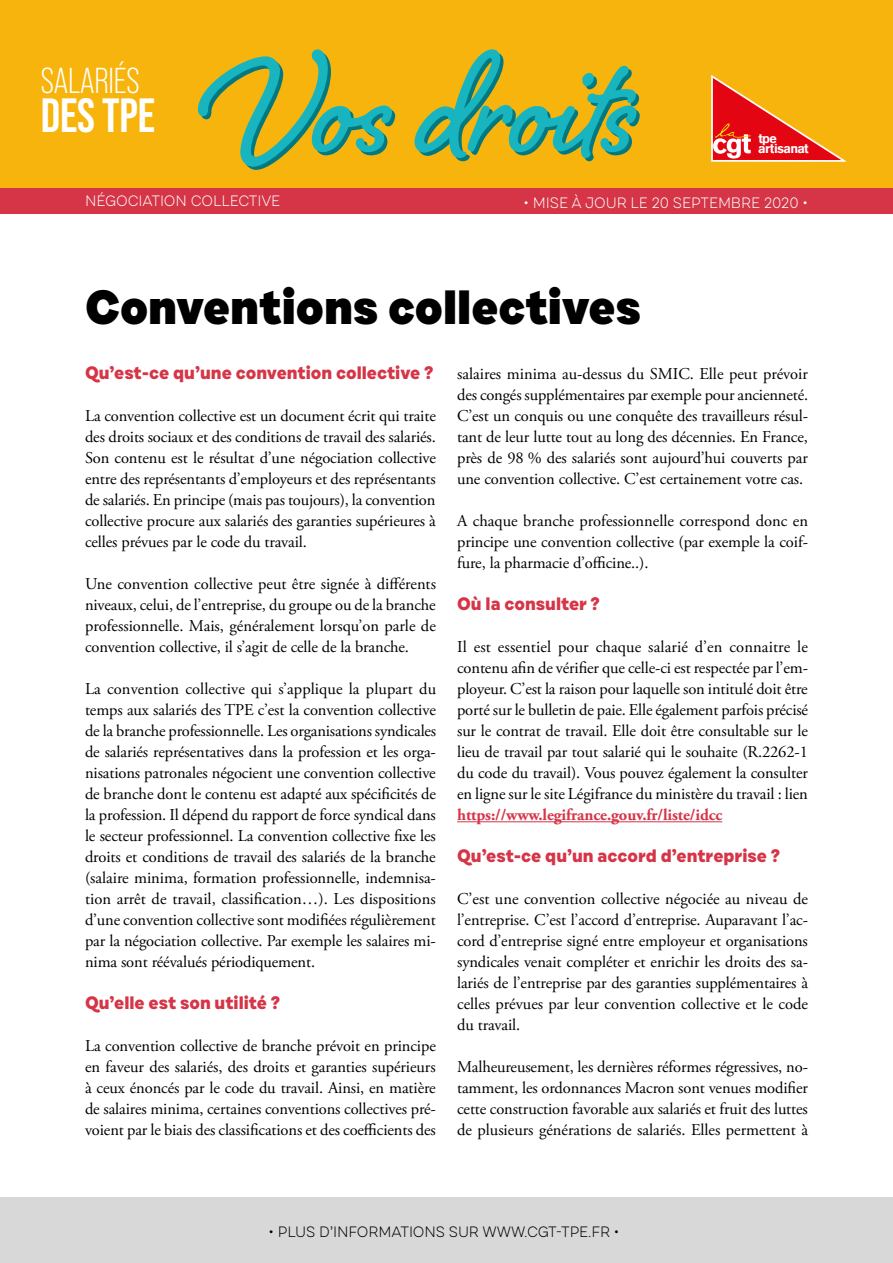
<style>
.page{position:relative;width:893px;height:1263px;background:#fff}
.page>*{position:absolute;margin:0;border:0;box-sizing:border-box;transform-origin:0 0}
.t1{font:700 184.5px "Shelby";letter-spacing:-.005em;color:#027980}
.TITRE_NV1{font:900 48px "Draft C";color:#000}
.t2{font:700 48px "Bebas Neue Pro";letter-spacing:-.005em;color:#fff}
.t3{font:36px "Bebas Neue Pro";letter-spacing:-.005em;color:#fff}
.TITRE_NV2{font:800 18px "Draft C";color:#d53547}
.t4{font:16.5px/21px "Adobe Garamond Pro";letter-spacing:-.005em;color:#000;text-align:justify}
.t5{font:300 15px "Draft C";letter-spacing:-.01em;color:#fff}
.t6{font:300 15px "Draft C";letter-spacing:-.01em;color:#000}
.t7{font:900 12.75px/10.5px "Akzidenz Grotesk";letter-spacing:-.05em;color:#fff}
.s1{font-weight:700;color:#d53547}
</style>
<div class="page">
<div style="left:0;top:0;width:893px;height:188px;background:#f7b40c"></div>
<svg style="left:711px;top:75px;width:135px;height:87px"></svg>
<div style="left:0;top:188px;width:893px;height:25px;background:#d53547"></div>
<div style="left:0;top:1197px;width:893px;height:66px;background:#d8d8d8"></div>
<hr style="left:457px;top:821px;width:265px;height:1px;background:#d53547">
<h3 class="t3" style="left:41px;top:60px;width:100px">SALARIÉS</h3>
<h2 class="t2" style="left:41px;top:87px;width:116px">DES TPE</h2>
<h1 class="t1" style="left:210px;top:-18px;width:431px">Vos droits</h1>
<p class="t7" style="left:758px;top:133px;width:52px">tpe artisanat</p>
<p class="t5" style="left:85px;top:191px;width:197px">NÉGOCIATION COLLECTIVE</p>
<p class="t5" style="left:524px;top:194px;width:286px">• MISE À JOUR LE 20 SEPTEMBRE 2020 •</p>
<p class="TITRE_NV1" style="left:85px;top:277px;width:557px">Conventions collectives</p>
<p class="TITRE_NV2" style="left:85px;top:361px;width:350px">Qu’est-ce qu’une convention collective ?</p>
<p class="t4" style="left:85px;top:406px;width:352px">La convention collective est un document écrit qui traite des droits sociaux et des conditions de travail des salariés.<br>Son contenu est le résultat d’une négociation collective entre des représentants d’employeurs et des représentants de salariés. En principe (mais pas toujours), la convention collective procure aux salariés des garanties supérieures à celles prévues par le code du travail.</p>
<p class="t4" style="left:85px;top:574px;width:352px">Une convention collective peut être signée à différents niveaux, celui, de l’entreprise, du groupe ou de la branche professionnelle. Mais, généralement lorsqu’on parle de convention collective, il s’agit de celle de la branche.</p>
<p class="t4" style="left:85px;top:679px;width:353px">La convention collective qui s’applique la plupart du temps aux salariés des TPE c’est la convention collective de la branche professionnelle. Les organisations syndicales de salariés représentatives dans la profession et les orga&shy;nisations patronales négocient une convention collective de branche dont le contenu est adapté aux spécificités de la profession. Il dépend du rapport de force syndical dans le secteur professionnel. La convention collective fixe les droits et conditions de travail des salariés de la branche (salaire minima, formation professionnelle, indemnisa&shy;tion arrêt de travail, classification…). Les dispositions d’une convention collective sont modifiées régulièrement par la négociation collective. Par exemple les salaires mi&shy;nima sont réévalués périodiquement.</p>
<p class="TITRE_NV2" style="left:85px;top:991px;width:197px">Qu’elle est son utilité ?</p>
<p class="t4" style="left:85px;top:1036px;width:352px">La convention collective de branche prévoit en principe en faveur des salariés, des droits et garanties supérieurs à ceux énoncés par le code du travail. Ainsi, en matière de salaires minima, certaines conventions collectives pré&shy;voient par le biais des classifications et des coefficients des</p>
<p class="t4" style="left:457px;top:364px;width:353px">salaires minima au-dessus du SMIC. Elle peut prévoir des congés supplémentaires par exemple pour ancienneté.</p>
<p class="t4" style="left:457px;top:406px;width:352px">C’est un conquis ou une conquête des travailleurs résul&shy;tant de leur lutte tout au long des décennies. En France, près de 98 % des salariés sont aujourd’hui couverts par une convention collective. C’est certainement votre cas.</p>
<p class="t4" style="left:457px;top:511px;width:352px">A chaque branche professionnelle correspond donc en principe une convention collective (par exemple la coif&shy;fure, la pharmacie d’officine..).</p>
<p class="TITRE_NV2" style="left:457px;top:592px;width:144px">Où la consulter ?</p>
<p class="t4" style="left:457px;top:637px;width:352px">Il est essentiel pour chaque salarié d’en connaitre le contenu afin de vérifier que celle-ci est respectée par l’em&shy;ployeur. C’est la raison pour laquelle son intitulé doit être porté sur le bulletin de paie. Elle également parfois précisé sur le contrat de travail. Elle doit être consultable sur le lieu de travail par tout salarié qui le souhaite (R.2262-1 du code du travail). Vous pouvez également la consulter en ligne sur le site Légifrance du ministère du travail : lien <span class="s1">https://www.legifrance.gouv.fr/liste/idcc</span></p>
<p class="TITRE_NV2" style="left:457px;top:844px;width:325px">Qu’est-ce qu’un accord d’entreprise ?</p>
<p class="t4" style="left:457px;top:889px;width:352px">C’est une convention collective négociée au niveau de l’entreprise. C’est l’accord d’entreprise. Auparavant l’ac&shy;cord d’entreprise signé entre employeur et organisations syndicales venait compléter et enrichir les droits des sa&shy;lariés de l’entreprise par des garanties supplémentaires à celles prévues par leur convention collective et le code du travail.</p>
<p class="t4" style="left:457px;top:1057px;width:352px">Malheureusement, les dernières réformes régressives, no&shy;tamment, les ordonnances Macron sont venues modifier cette construction favorable aux salariés et fruit des luttes de plusieurs générations de salariés. Elles permettent à</p>
<p class="t6" style="left:268px;top:1223px;width:353px">• PLUS D’INFORMATIONS SUR WWW.CGT-TPE.FR •</p>
</div>
